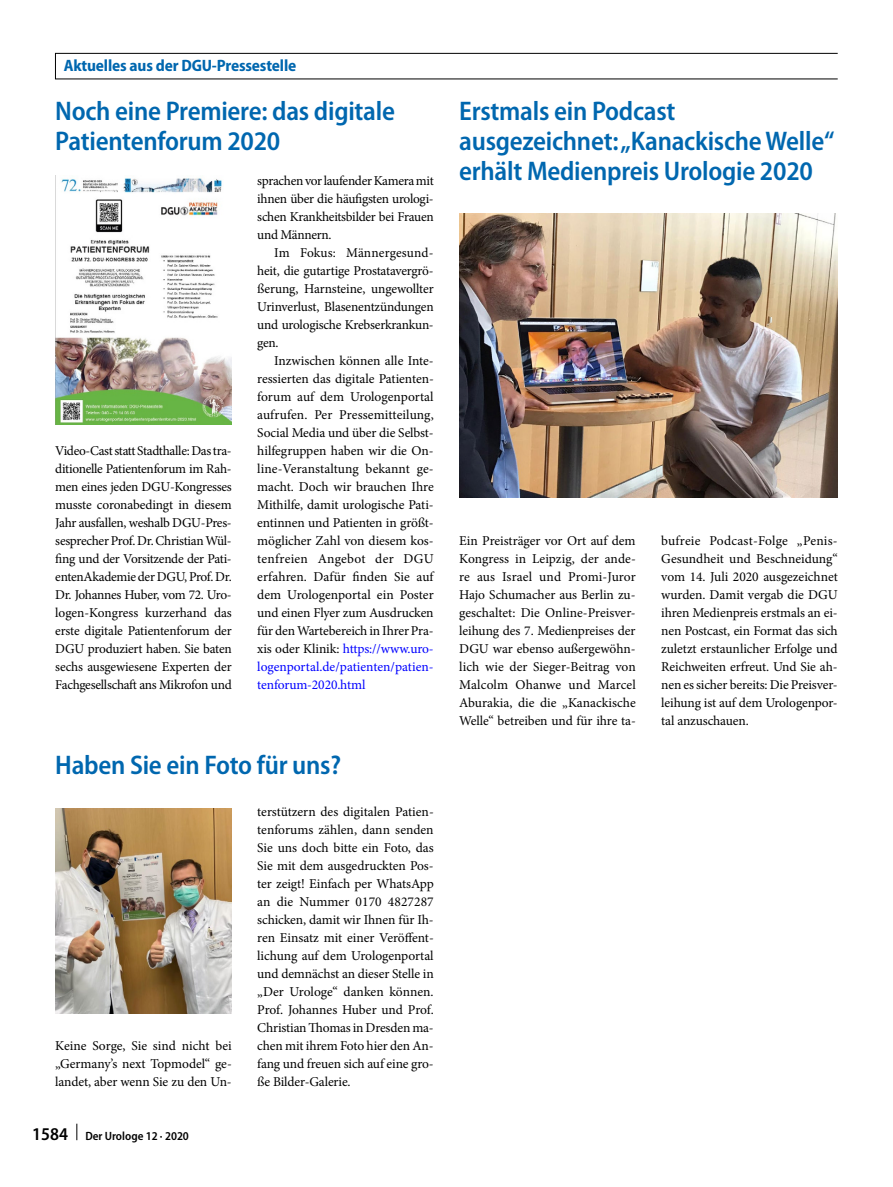
<style>
.page{position:relative;width:893px;height:1187px;background:#fff}
.page>*{position:absolute;margin:0;border:0;box-sizing:border-box;transform-origin:0 0}
.t1{font:600 semi-condensed 27px/30px "Myriad Pro";letter-spacing:-.01em;color:#0067af}
.t2{font:700 semi-condensed 16.5px "Myriad Pro";letter-spacing:-.01em;color:#0067af}
.t3{font:13.5px/18px "Minion Pro";letter-spacing:-.01em;color:#000;text-align:justify}
.t4{font:600 semi-condensed 12px "Myriad Pro";color:#000}
.s1{color:#00f}
.s2{font-size:18px}
</style>
<div class="page">
<svg style="left:77px;top:1123px;width:1px;height:17px"></svg>
<div style="left:55px;top:53px;width:783px;height:26px;border:1px solid #000"></div>
<img style="left:459px;top:213px;width:379px;height:284px">
<img style="left:55px;top:176px;width:177px;height:248px">
<img style="left:55px;top:808px;width:177px;height:205px">
<p class="t2" style="left:64px;top:56px;width:234px">Aktuelles aus der DGU-Pressestelle</p>
<h1 class="t1" style="left:55px;top:97px;width:341px">Noch eine Premiere: das digitale<br>Patientenforum 2020</h1>
<p class="t3" style="left:55px;top:442px;width:178px">Video-Cast statt Stadthalle: Das tra&shy;ditionelle Patientenforum im Rah&shy;men eines jeden DGU-Kongresses musste coronabedingt in diesem Jahr ausfallen, weshalb DGU-Pres&shy;sesprecher Prof. Dr. Christian Wül&shy;fing und der Vorsitzende der Pati&shy;entenAkademie der DGU, Prof. Dr.<br>Dr. Johannes Huber, vom 72. Uro&shy;logen-Kongress kurzerhand das erste digitale Patientenforum der DGU produziert haben. Sie baten sechs ausgewiesene Experten der Fachgesellschaft ans Mikrofon und</p>
<p class="t3" style="left:257px;top:172px;width:178px">sprachen vor laufender Kamera mit ihnen über die häufigsten urologi&shy;schen Krankheitsbilder bei Frauen und Männern.</p>
<p class="t3" style="left:257px;top:244px;width:178px;text-indent:17px">Im Fokus: Männergesund&shy;heit, die gutartige Prostatavergrö&shy;ßerung, Harnsteine, ungewollter Urinverlust, Blasenentzündungen und urologische Krebserkrankun&shy;gen.</p>
<p class="t3" style="left:257px;top:352px;width:178px;text-indent:17px">Inzwischen können alle Inte&shy;ressierten das digitale Patienten&shy;forum auf dem Urologenportal aufrufen. Per Pressemitteilung, Social Media und über die Selbst&shy;hilfegruppen haben wir die On&shy;line-Veranstaltung bekannt ge&shy;macht. Doch wir brauchen Ihre Mithilfe, damit urologische Pati&shy;entinnen und Patienten in größt&shy;möglicher Zahl von diesem kos&shy;tenfreien Angebot der DGU erfahren. Dafür finden Sie auf dem Urologenportal ein Poster und einen Flyer zum Ausdrucken für den Wartebereich in Ihrer Pra&shy;xis oder Klinik: <span class="s1">https://www.uro&shy;logenportal.de/patienten/patien&shy;tenforum-2020.html</span></p>
<h1 class="t1" style="left:55px;top:750px;width:287px">Haben Sie ein Foto für uns?</h1>
<p class="t3" style="left:55px;top:1036px;width:178px">Keine Sorge, Sie sind nicht bei „Germany’s next Topmodel“ ge&shy;landet, aber wenn Sie zu den Un-</p>
<p class="t4" style="left:32px;top:1129px;width:158px"><span class="s2">1584</span> Der Urologe 12 · 2020</p>
<p class="t3" style="left:257px;top:802px;width:178px">terstützern des digitalen Patien&shy;tenforums zählen, dann senden Sie uns doch bitte ein Foto, das Sie mit dem ausgedruckten Pos&shy;ter zeigt! Einfach per WhatsApp an die Nummer 0170 4827287 schicken, damit wir Ihnen für Ih&shy;ren Einsatz mit einer Veröffent&shy;lichung auf dem Urologenportal und demnächst an dieser Stelle in „Der Urologe“ danken können.<br>Prof. Johannes Huber und Prof.<br>Christian Thomas in Dresden ma&shy;chen mit ihrem Foto hier den An&shy;fang und freuen sich auf eine gro&shy;ße Bilder-Galerie.</p>
<h1 class="t1" style="left:459px;top:97px;width:377px">Erstmals ein Podcast ausgezeichnet: „Kanackische Welle“ erhält Medienpreis Urologie 2020</h1>
<p class="t3" style="left:459px;top:532px;width:178px">Ein Preisträger vor Ort auf dem Kongress in Leipzig, der ande&shy;re aus Israel und Promi-Juror Hajo Schumacher aus Berlin zu&shy;geschaltet: Die Online-Preisver&shy;leihung des 7. Medienpreises der DGU war ebenso außergewöhn&shy;lich wie der Sieger-Beitrag von Malcolm Ohanwe und Marcel Aburakia, die die „Kanackische Welle“ betreiben und für ihre ta-</p>
<p class="t3" style="left:661px;top:532px;width:178px">bufreie Podcast-Folge „Penis-Gesundheit und Beschneidung“ vom 14. Juli 2020 ausgezeichnet wurden. Damit vergab die DGU ihren Medienpreis erstmals an ei&shy;nen Postcast, ein Format das sich zuletzt erstaunlicher Erfolge und Reichweiten erfreut. Und Sie ah&shy;nen es sicher bereits: Die Preisver&shy;leihung ist auf dem Urologenpor&shy;tal anzuschauen.</p>
</div>
